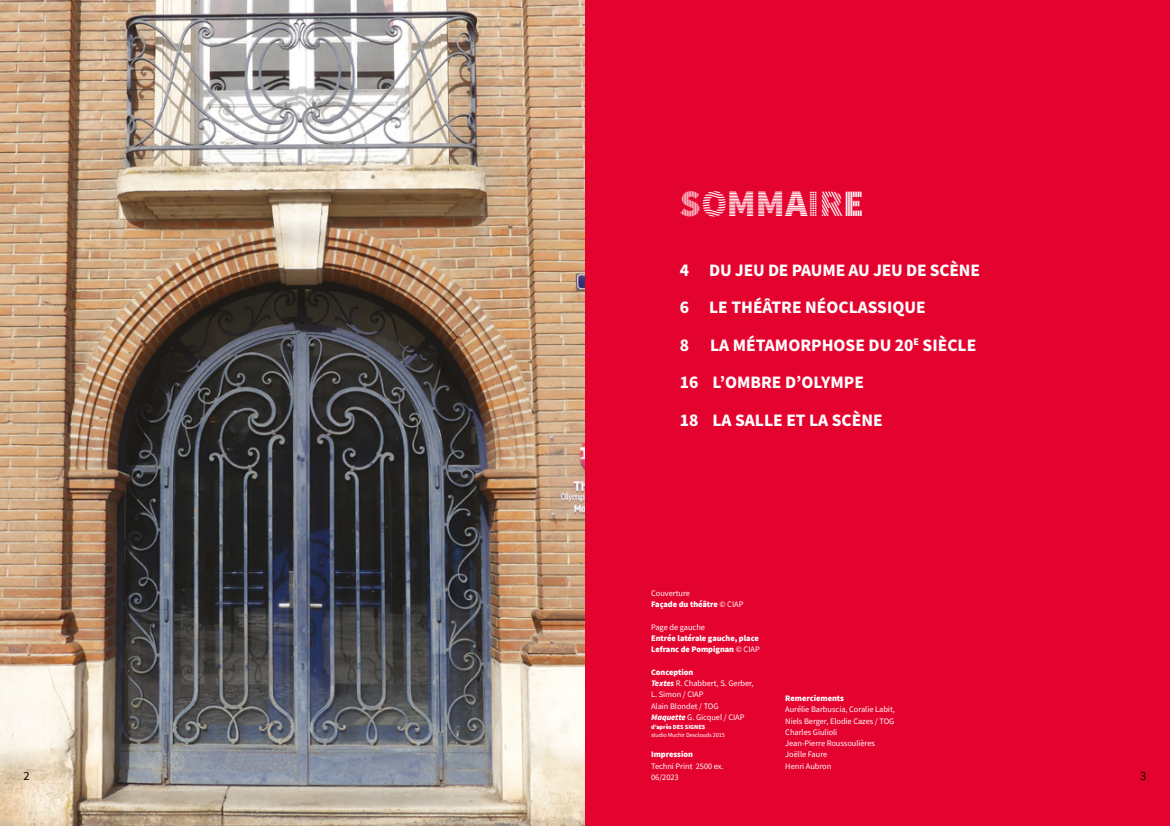
<style>
.page{position:relative;width:1170px;height:826px;background:#fff}
.page>*{position:absolute;margin:0;border:0;box-sizing:border-box;transform-origin:0 0}
.t1{font:37.5px "Source Sans Pro DISPLAY";color:#fff}
.t2{font:700 17.5px/37.5px "Source Sans Pro";color:#fff}
.t3{font:12.5px "Source Sans Pro";color:#000}
.t4{font:8.38px/11.2px "Source Sans Pro";letter-spacing:-.005em;color:#fff}
.t5{font:900 8.38px/11.2px "Source Sans Pro";letter-spacing:-.005em;color:#fff}
.t6{font:6.25px "Source Sans Pro";letter-spacing:-.02em;color:#fff}
.t7{font:900 6.25px "Source Sans Pro";letter-spacing:-.01em;color:#fff}
.s1{font-weight:900}
.s2{font-weight:400}
.s3{font-weight:900;font-style:italic}
</style>
<div class="page">
<div style="left:585px;top:0;width:584px;height:826px;background:#e4032e"></div>
<img style="left:0;top:0;width:585px;height:826px">
<h1 class="t1" style="left:679px;top:184px;width:186px">SOMMAIRE</h1>
<h2 class="t2" style="left:679px;top:251px;width:302px">4 DU JEU DE PAUME AU JEU DE SCÈNE<br>6 LE THÉÂTRE NÉOCLASSIQUE<br>8 LA MÉTAMORPHOSE DU 20<sup>E</sup> SIÈCLE<br>16 L’OMBRE D’OLYMPE<br>18 LA SALLE ET LA SCÈNE</h2>
<p class="t4" style="left:651px;top:587px;width:94px">Couverture<br><span class="s1">Façade du théâtre</span> © CIAP</p>
<p class="t4" style="left:651px;top:621px;width:55px">Page de gauche</p>
<p class="t5" style="left:651px;top:632px;width:110px">Entrée latérale gauche, place<br>Lefranc de Pompignan <span class="s2">© CIAP</span></p>
<p class="t4" style="left:651px;top:666px;width:104px"><span class="s1">Conception<br></span><span class="s3">Textes</span> R. Chabbert, S. Gerber,<br>L. Simon / CIAP<br>Alain Blondet / TOG<br><span class="s3">Maquette</span> G. Gicquel / CIAP</p>
<p class="t7" style="left:651px;top:722px;width:56px">d’après DES SIGNES</p>
<p class="t6" style="left:651px;top:731px;width:75px">studio Muchir Desclouds 2015</p>
<p class="t5" style="left:651px;top:748px;width:43px">Impression</p>
<p class="t4" style="left:651px;top:760px;width:74px">Techni Print 2500 ex.<br>06/2023</p>
<p class="t5" style="left:785px;top:692px;width:60px">Remerciements</p>
<p class="t4" style="left:785px;top:704px;width:111px">Aurélie Barbuscia, Coralie Labit,<br>Niels Berger, Elodie Cazes / TOG<br>Charles Giulioli<br>Jean-Pierre Roussoulières<br>Joëlle Faure<br>Henri Aubron</p>
<h3 class="t3" style="left:23px;top:767px;width:8px">2</h3>
<h3 class="t3" style="left:1140px;top:767px;width:8px">3</h3>
</div>
